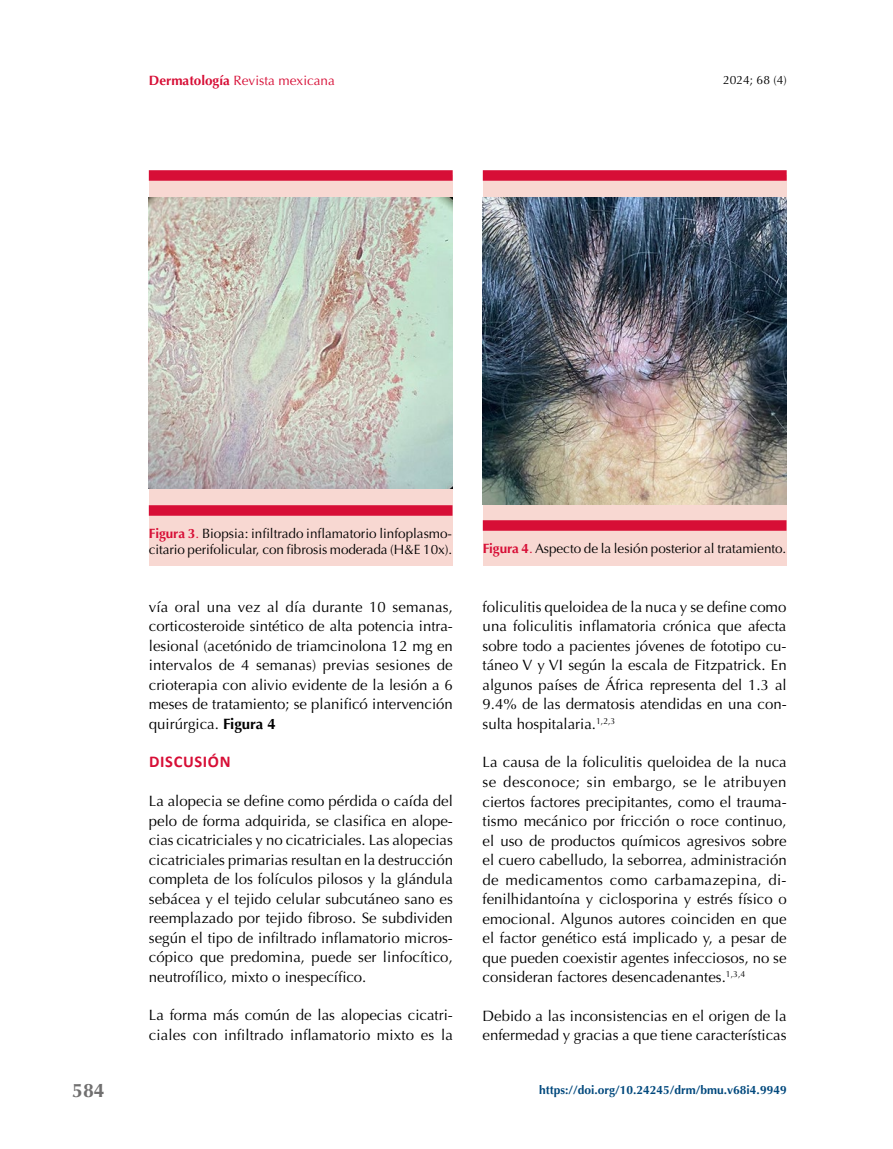
<style>
.page{position:relative;width:893px;height:1149px;background:#fff}
.page>*{position:absolute;margin:0;border:0;box-sizing:border-box;transform-origin:0 0}
.t1{font:700 19.5px "Optima";color:#706f6f}
.t2{font:700 16.5px "Calibri";letter-spacing:.04em;color:#d70e36}
.t3{font:15px/19.5px "Optima";color:#000;text-align:justify}
.t4{font:13.5px/16.5px "Optima";letter-spacing:-.005em;color:#000}
.t5{font:13.5px "Optima";color:#d70e36}
.t6{font:700 12px "Optima";color:#02497d}
.t7{font:12px "Optima";color:#000}
.s1{font-weight:700}
.s2{font-weight:700;color:#d70e36}
.s3{color:#d70e36}
</style>
<div class="page">
<div style="left:149px;top:175px;width:304px;height:391px;background:#f8d8d2"></div>
<div style="left:149px;top:505px;width:303px;height:10px;background:#d70e36"></div>
<div style="left:149px;top:170px;width:304px;height:11px;background:#d70e36"></div>
<img style="left:148px;top:197px;width:304px;height:292px">
<div style="left:483px;top:175px;width:304px;height:391px;background:#f8d8d2"></div>
<div style="left:483px;top:520px;width:303px;height:10px;background:#d70e36"></div>
<div style="left:483px;top:170px;width:304px;height:11px;background:#d70e36"></div>
<img style="left:483px;top:197px;width:304px;height:307px">
<p class="t5" style="left:149px;top:73px;width:188px"><span class="s1">Dermatología</span> Revista mexicana</p>
<p class="t7" style="left:723px;top:73px;width:65px">2024; 68 (4)</p>
<h1 class="t1" style="left:72px;top:1079px;width:34px">584</h1>
<p class="t4" style="left:149px;top:525px;width:305px"><span class="s2">Figura 3</span><span class="s3">.</span> Biopsia: infiltrado inflamatorio linfoplasmo&shy;citario perifolicular, con fibrosis moderada (H&amp;E 10x).</p>
<p class="t3" style="left:149px;top:597px;width:306px">vía oral una vez al día durante 10 semanas, corticosteroide sintético de alta potencia intra&shy;lesional (acetónido de triamcinolona 12 mg en intervalos de 4 semanas) previas sesiones de crioterapia con alivio evidente de la lesión a 6 meses de tratamiento; se planificó intervención quirúrgica. <span class="s1">Figura 4</span></p>
<p class="t2" style="left:149px;top:750px;width:83px">DISCUSIÓN</p>
<p class="t3" style="left:149px;top:791px;width:306px">La alopecia se define como pérdida o caída del pelo de forma adquirida, se clasifica en alope&shy;cias cicatriciales y no cicatriciales. Las alopecias cicatriciales primarias resultan en la destrucción completa de los folículos pilosos y la glándula sebácea y el tejido celular subcutáneo sano es reemplazado por tejido fibroso. Se subdividen según el tipo de infiltrado inflamatorio micros&shy;cópico que predomina, puede ser linfocítico, neutrofílico, mixto o inespecífico.</p>
<p class="t3" style="left:149px;top:1005px;width:306px">La forma más común de las alopecias cicatri&shy;ciales con infiltrado inflamatorio mixto es la</p>
<p class="t4" style="left:483px;top:540px;width:305px"><span class="s2">Figura 4</span><span class="s3">.</span> Aspecto de la lesión posterior al tratamiento.</p>
<p class="t3" style="left:483px;top:597px;width:306px">foliculitis queloidea de la nuca y se define como una foliculitis inflamatoria crónica que afecta sobre todo a pacientes jóvenes de fototipo cu&shy;táneo V y VI según la escala de Fitzpatrick. En algunos países de África representa del 1.3 al 9.4% de las dermatosis atendidas en una con&shy;sulta hospitalaria.<sup>1,2,3</sup></p>
<p class="t3" style="left:483px;top:752px;width:306px">La causa de la foliculitis queloidea de la nuca se desconoce; sin embargo, se le atribuyen ciertos factores precipitantes, como el trauma&shy;tismo mecánico por fricción o roce continuo, el uso de productos químicos agresivos sobre el cuero cabelludo, la seborrea, administración de medicamentos como carbamazepina, di&shy;fenilhidantoína y ciclosporina y estrés físico o emocional. Algunos autores coinciden en que el factor genético está implicado y, a pesar de que pueden coexistir agentes infecciosos, no se consideran factores desencadenantes.<sup>1,3,4</sup></p>
<p class="t3" style="left:483px;top:1005px;width:305px">Debido a las inconsistencias en el origen de la enfermedad y gracias a que tiene características</p>
<p class="t6" style="left:539px;top:1082px;width:249px">https://doi.org/10.24245/drm/bmu.v68i4.9949</p>
</div>
